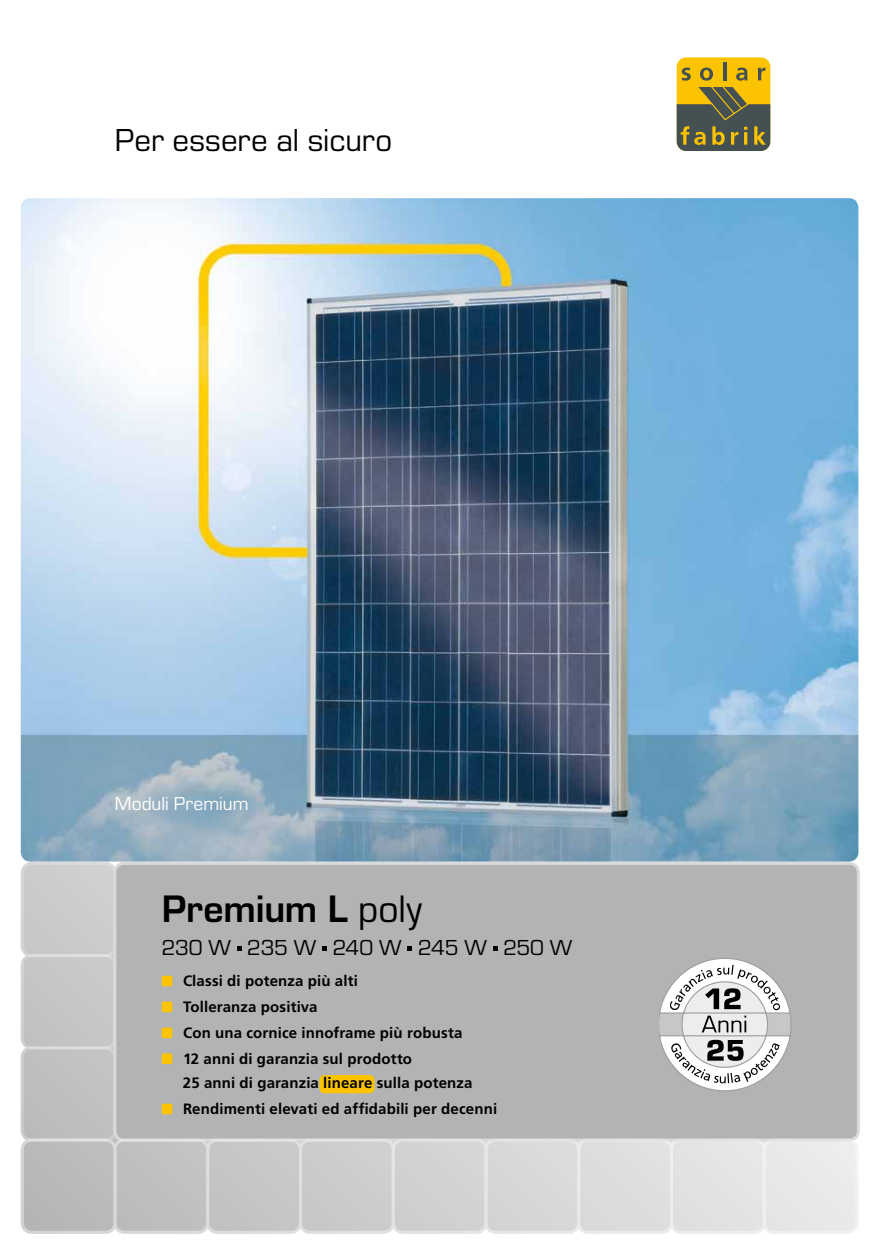
<style>
.page{position:relative;width:881px;height:1255px;background:#fff}
.page>*{position:absolute;margin:0;border:0;box-sizing:border-box;transform-origin:0 0}
.t1{font:700 39.75px "Eurostile";letter-spacing:-.005em;color:#000}
.t2{font:33px "Eurostile";color:#000}
.t3{font:22.5px "Eurostile";letter-spacing:-.015em;color:#000}
.t4{font:19.5px "Eurostile";color:#fff}
.t5{font:700 15px/26px "Frutiger";letter-spacing:.01em;color:#000}
.s1{font-weight:400}
</style>
<div class="page">
<svg style="left:21px;top:864px;width:837px;height:369px"></svg>
<div style="left:21px;top:862px;width:95px;height:95px;border:3px solid #fff;border-radius:9px"></div>
<div style="left:21px;top:954px;width:95px;height:95px;border:3px solid #fff;border-radius:9px"></div>
<div style="left:21px;top:1046px;width:95px;height:95px;border:3px solid #fff;border-radius:9px"></div>
<div style="left:115px;top:863px;width:743px;height:276px;background:#b1b3b4;border-radius:9px"></div>
<div style="left:113px;top:862px;width:746px;height:279px;border:3px solid #d9dadb;border-radius:9px"></div>
<div style="left:676px;top:57px;width:94px;height:94px;background:#fcc400;border-radius:9px"></div>
<svg style="left:723px;top:62px;width:3px;height:6px"></svg>
<svg style="left:676px;top:68px;width:94px;height:83px"></svg>
<img style="left:21px;top:198px;width:837px;height:663px">
<div style="left:21px;top:1138px;width:95px;height:95px;border:3px solid #fff;border-radius:9px"></div>
<div style="left:113px;top:1138px;width:96px;height:95px;border:3px solid #fff;border-radius:9px"></div>
<div style="left:206px;top:1138px;width:96px;height:95px;border:3px solid #fff;border-radius:9px"></div>
<div style="left:299px;top:1138px;width:95px;height:95px;border:3px solid #fff;border-radius:9px"></div>
<div style="left:391px;top:1138px;width:96px;height:95px;border:3px solid #fff;border-radius:9px"></div>
<div style="left:484px;top:1138px;width:96px;height:95px;border:3px solid #fff;border-radius:9px"></div>
<div style="left:577px;top:1138px;width:95px;height:95px;border:3px solid #fff;border-radius:9px"></div>
<div style="left:669px;top:1138px;width:96px;height:95px;border:3px solid #fff;border-radius:9px"></div>
<div style="left:762px;top:1138px;width:96px;height:95px;border:3px solid #fff;border-radius:9px"></div>
<svg style="left:237px;top:946px;width:4px;height:4px"></svg>
<svg style="left:322px;top:946px;width:4px;height:4px"></svg>
<svg style="left:407px;top:946px;width:5px;height:4px"></svg>
<svg style="left:493px;top:946px;width:4px;height:4px"></svg>
<svg style="left:659px;top:958px;width:132px;height:133px"></svg>
<div style="left:319px;top:1074px;width:55px;height:19px;background:#fcc400;border-radius:5px"></div>
<div style="left:162px;top:975px;width:10px;height:11px;background:#fcc400;border-radius:2px"></div>
<div style="left:162px;top:1001px;width:10px;height:11px;background:#fcc400;border-radius:2px"></div>
<div style="left:162px;top:1027px;width:10px;height:11px;background:#fcc400;border-radius:2px"></div>
<div style="left:162px;top:1053px;width:10px;height:10px;background:#fcc400;border-radius:2px"></div>
<div style="left:162px;top:1103px;width:10px;height:11px;background:#fcc400;border-radius:2px"></div>
<h2 class="t2" style="left:115px;top:122px;width:279px">Per essere al sicuro</h2>
<h3 class="t4" style="left:115px;top:793px;width:135px">Moduli Premium</h3>
<h1 class="t1" style="left:162px;top:887px;width:262px">Premium L <span class="s1">poly</span></h1>
<h3 class="t3" style="left:162px;top:935px;width:412px">230 W 235 W 240 W 245 W 250 W</h3>
<p class="t5" style="left:183px;top:968px;width:281px">Classi di potenza più alti<br>Tolleranza positiva<br>Con una cornice innoframe più robusta<br>12 anni di garanzia sul prodotto</p>
<p class="t5" style="left:183px;top:1070px;width:315px">25 anni di garanzia lineare sulla potenza<br>Rendimenti elevati ed affidabili per decenni</p>
</div>
